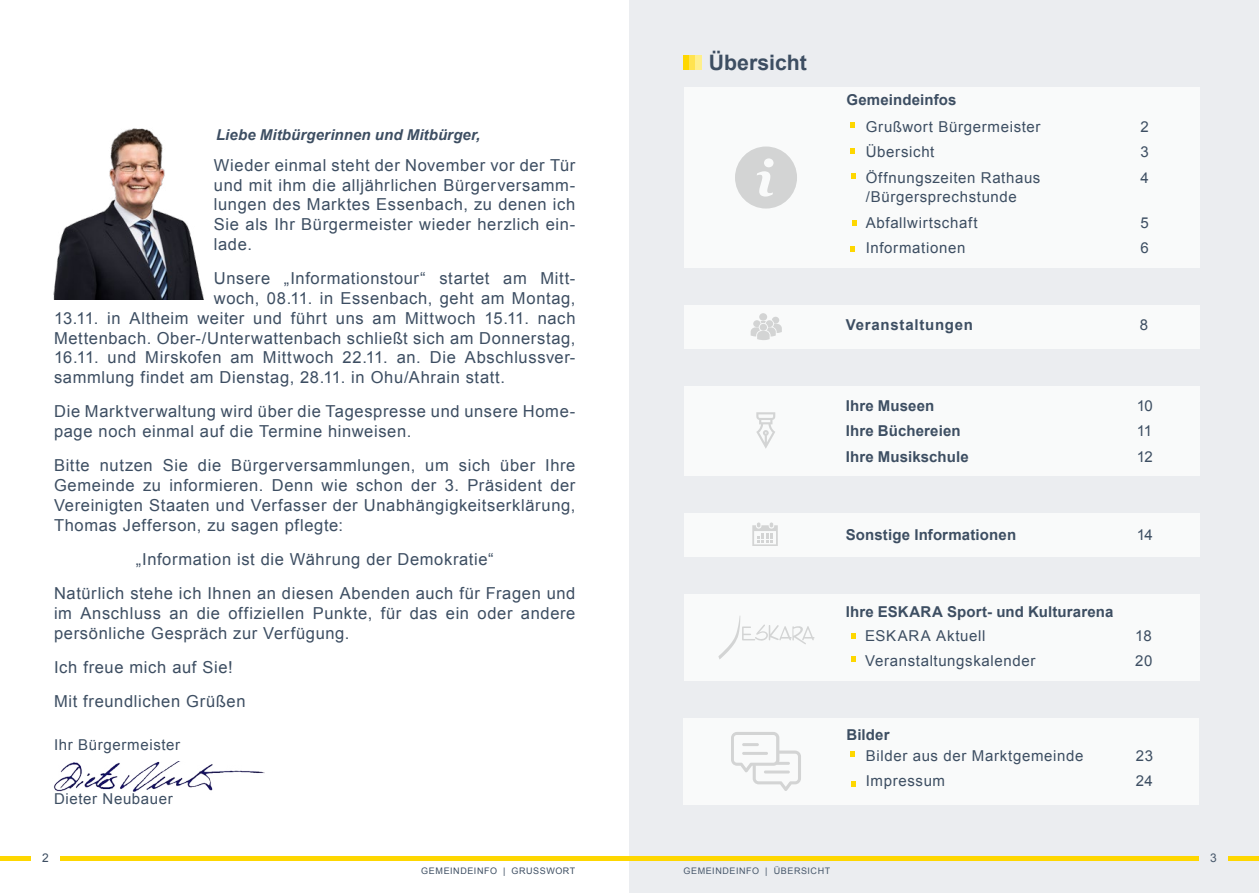
<style>
.page{position:relative;width:1259px;height:893px;background:#fff}
.page>*{position:absolute;margin:0;border:0;box-sizing:border-box;transform-origin:0 0}
.t1{font:700 21.3px "Arial";color:#3d4e62}
.t2{font:16.5px/19.8px "Arial";letter-spacing:.04em;color:#3d4e62}
.t3{font:15px/25.5px "Arial";letter-spacing:.045em;color:#3d4e62}
.t4{font:700 15px "Arial";letter-spacing:.01em;color:#3d4e62}
.t5{font:italic 700 15px "Arial";letter-spacing:.01em;color:#3d4e62}
.t6{font:700 15px "Arial";letter-spacing:.05em;color:#3d4e62}
.t7{font:12px "Arial";color:#3d4e62}
.t8{font:9px "Arial";letter-spacing:.065em;color:#3d4e62}
</style>
<div class="page">
<div style="left:629px;top:0;width:630px;height:893px;background:#ebedf0"></div>
<div style="left:684px;top:513px;width:515px;height:44px;background:#fff"></div>
<div style="left:684px;top:386px;width:515px;height:89px;background:#fff"></div>
<div style="left:684px;top:87px;width:515px;height:181px;background:#fff"></div>
<div style="left:684px;top:594px;width:515px;height:87px;background:#fff"></div>
<div style="left:684px;top:305px;width:515px;height:43px;background:#fff"></div>
<div style="left:683px;top:718px;width:516px;height:87px;background:#fff"></div>
<div style="left:685px;top:56px;width:16px;height:14px;background:#feef8c"></div>
<svg style="left:688px;top:56px;width:7px;height:14px"></svg>
<div style="left:683px;top:56px;width:5px;height:14px;background:#fed700"></div>
<img style="left:53px;top:128px;width:151px;height:172px">
<svg style="left:851px;top:123px;width:4px;height:5px"></svg>
<svg style="left:851px;top:634px;width:4px;height:5px"></svg>
<svg style="left:851px;top:148px;width:4px;height:5px"></svg>
<svg style="left:852px;top:174px;width:4px;height:5px"></svg>
<svg style="left:851px;top:656px;width:4px;height:5px"></svg>
<svg style="left:852px;top:220px;width:4px;height:5px"></svg>
<svg style="left:851px;top:247px;width:4px;height:5px"></svg>
<hr style="left:60px;top:856px;width:212px;height:4px;background:#fed700">
<hr style="left:0;top:856px;width:31px;height:4px;background:#fed700">
<hr style="left:1228px;top:856px;width:31px;height:4px;background:#fed700">
<hr style="left:64px;top:856px;width:1135px;height:4px;background:#fed700">
<svg style="left:735px;top:146px;width:62px;height:63px"></svg>
<svg style="left:752px;top:522px;width:26px;height:24px"></svg>
<svg style="left:750px;top:313px;width:32px;height:27px"></svg>
<svg style="left:731px;top:732px;width:70px;height:59px"></svg>
<svg style="left:718px;top:615px;width:96px;height:44px"></svg>
<svg style="left:756px;top:412px;width:19px;height:37px"></svg>
<img style="left:54px;top:762px;width:210px;height:30px">
<svg style="left:851px;top:752px;width:4px;height:5px"></svg>
<svg style="left:851px;top:781px;width:4px;height:5px"></svg>
<p class="t5" style="left:216px;top:125px;width:266px">Liebe Mitbürgerinnen und Mitbürger,</p>
<p class="t2" style="left:214px;top:155px;width:363px;text-align:justify">Wieder einmal steht der November vor der Tür und mit ihm die alljährlichen Bürgerversamm&shy;lungen des Marktes Essenbach, zu denen ich Sie als Ihr Bürgermeister wieder herzlich ein&shy;lade.</p>
<p class="t2" style="left:214px;top:269px;width:363px">Unsere „Informationstour“ startet am Mitt-</p>
<p class="t2" style="left:214px;top:288px;width:363px">woch, 08.11. in Essenbach, geht am Montag,</p>
<p class="t2" style="left:54px;top:308px;width:523px">13.11. in Altheim weiter und führt uns am Mittwoch 15.11. nach</p>
<p class="t2" style="left:54px;top:328px;width:523px">Mettenbach. Ober-/Unterwattenbach schließt sich am Donnerstag,</p>
<p class="t2" style="left:54px;top:348px;width:523px">16.11. und Mirskofen am Mittwoch 22.11. an. Die Abschlussver-</p>
<p class="t2" style="left:54px;top:368px;width:452px">sammlung findet am Dienstag, 28.11. in Ohu/Ahrain statt.</p>
<p class="t2" style="left:54px;top:402px;width:523px">Die Marktverwaltung wird über die Tagespresse und unsere Home&shy;page noch einmal auf die Termine hinweisen.</p>
<p class="t2" style="left:54px;top:456px;width:523px;text-align:justify">Bitte nutzen Sie die Bürgerversammlungen, um sich über Ihre Gemeinde zu informieren. Denn wie schon der 3. Präsident der Vereinigten Staaten und Verfasser der Unabhängigkeitserklärung, Thomas Jefferson, zu sagen pflegte:</p>
<p class="t2" style="left:54px;top:542px;width:523px;line-height:34.2px;text-align:center">„Information ist die Währung der Demokratie“<br>Natürlich stehe ich Ihnen an diesen Abenden auch für Fragen und</p>
<p class="t2" style="left:54px;top:603px;width:523px">im Anschluss an die offiziellen Punkte, für das ein oder andere persönliche Gespräch zur Verfügung.</p>
<p class="t2" style="left:54px;top:650px;width:193px;line-height:34.2px">Ich freue mich auf Sie!<br>Mit freundlichen Grüßen</p>
<p class="t3" style="left:54px;top:732px;width:128px">Ihr Bürgermeister</p>
<p class="t3" style="left:54px;top:786px;width:120px">Dieter Neubauer</p>
<p class="t1" style="left:709px;top:48px;width:100px">Übersicht</p>
<p class="t4" style="left:846px;top:90px;width:111px">Gemeindeinfos</p>
<p class="t3" style="left:865px;top:114px;width:176px">Grußwort Bürgermeister</p>
<p class="t3" style="left:1140px;top:114px;width:10px">2</p>
<p class="t3" style="left:865px;top:139px;width:70px">Übersicht</p>
<p class="t3" style="left:1140px;top:139px;width:10px">3</p>
<p class="t3" style="left:865px;top:165px;width:176px">Öffnungszeiten Rathaus</p>
<p class="t3" style="left:1140px;top:165px;width:10px">4</p>
<p class="t3" style="left:865px;top:184px;width:153px">/Bürgersprechstunde<br>Abfallwirtschaft</p>
<p class="t3" style="left:1140px;top:210px;width:10px">5</p>
<p class="t3" style="left:865px;top:235px;width:101px">Informationen</p>
<p class="t3" style="left:1140px;top:235px;width:10px">6</p>
<p class="t6" style="left:846px;top:315px;width:129px">Veranstaltungen</p>
<p class="t3" style="left:1139px;top:312px;width:10px">8</p>
<p class="t4" style="left:846px;top:395px;width:90px">Ihre Museen</p>
<p class="t3" style="left:1136px;top:393px;width:18px">10</p>
<p class="t4" style="left:846px;top:421px;width:116px">Ihre Büchereien</p>
<p class="t3" style="left:1136px;top:418px;width:17px">11</p>
<p class="t4" style="left:846px;top:446px;width:124px">Ihre Musikschule</p>
<p class="t3" style="left:1136px;top:444px;width:18px">12</p>
<p class="t4" style="left:846px;top:524px;width:172px">Sonstige Informationen</p>
<p class="t3" style="left:1136px;top:522px;width:18px">14</p>
<p class="t4" style="left:846px;top:602px;width:269px">Ihre ESKARA Sport- und Kulturarena</p>
<p class="t3" style="left:865px;top:623px;width:122px">ESKARA Aktuell</p>
<p class="t3" style="left:1135px;top:623px;width:18px">18</p>
<p class="t3" style="left:865px;top:648px;width:172px">Veranstaltungskalender</p>
<p class="t3" style="left:1135px;top:648px;width:19px">20</p>
<p class="t4" style="left:846px;top:725px;width:45px">Bilder</p>
<p class="t3" style="left:865px;top:743px;width:219px">Bilder aus der Marktgemeinde</p>
<p class="t3" style="left:1135px;top:743px;width:19px">23</p>
<p class="t3" style="left:865px;top:768px;width:81px">Impressum</p>
<p class="t3" style="left:1135px;top:768px;width:19px">24</p>
<p class="t7" style="left:42px;top:850px;width:8px">2</p>
<p class="t8" style="left:421px;top:865px;width:156px">GEMEINDEINFO | GRUSSWORT</p>
<p class="t8" style="left:683px;top:865px;width:148px">GEMEINDEINFO | ÜBERSICHT</p>
<p class="t7" style="left:1210px;top:850px;width:8px">3</p>
</div>
